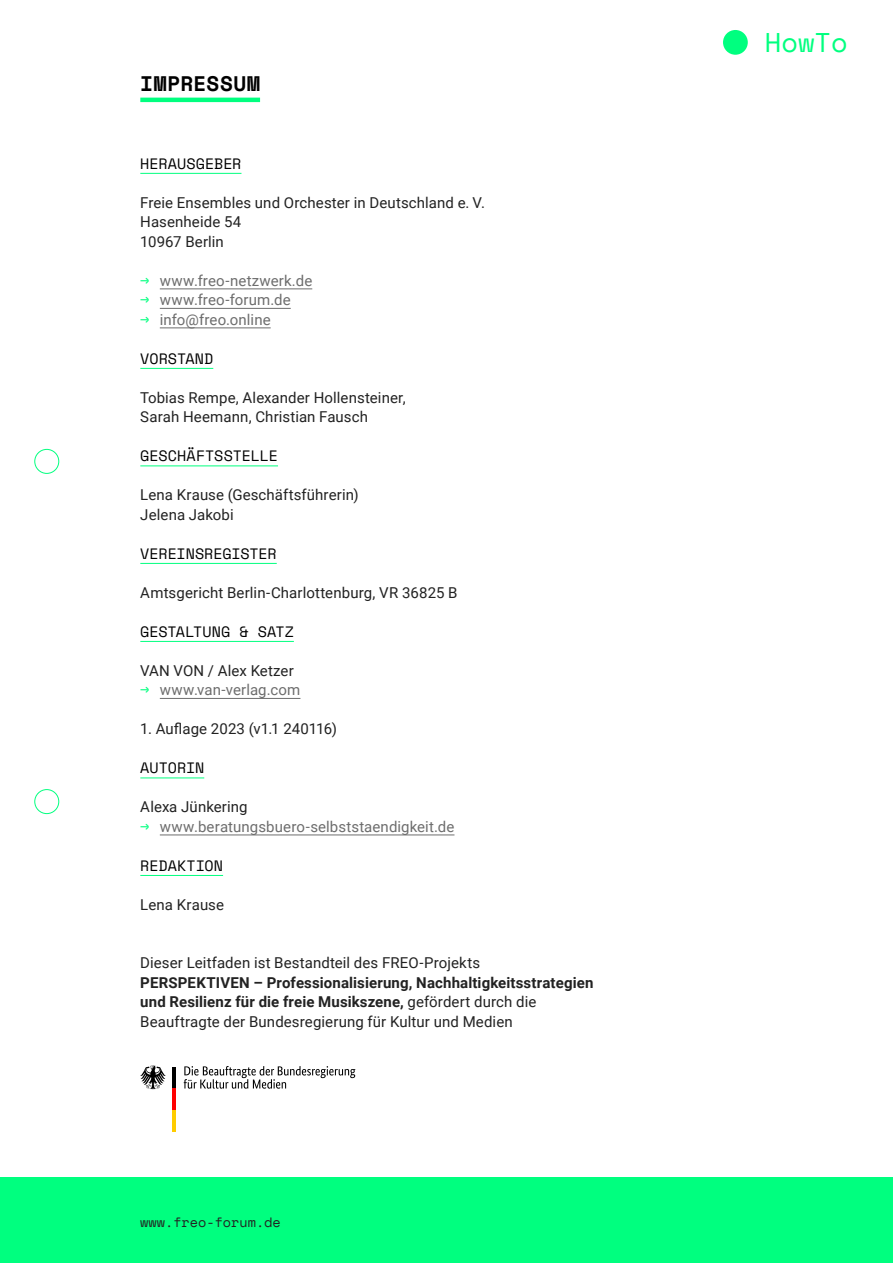
<style>
.page{position:relative;width:893px;height:1263px;background:#fff}
.page>*{position:absolute;margin:0;border:0;box-sizing:border-box;transform-origin:0 0}
.t1{font:27px "Space Mono";color:#00ff7f}
.t2{font:700 21px "Space Mono";letter-spacing:.025em;color:#000}
.t3{font:15px/19.5px "Roboto";letter-spacing:.005em;color:#222}
.t4{font:700 15px/19.5px "Roboto";letter-spacing:.01em;color:#222}
.t5{font:15px "Roboto";letter-spacing:.01em;color:#6d6d6d}
.t6{font:15px "Space Mono";letter-spacing:-.005em;color:#000}
.t7{font:13.5px "Space Mono";color:#222}
.s1{font-family:"Space Mono";color:#00ff7f}
.s2{font-weight:400}
</style>
<div class="page">
<div style="left:34px;top:449px;width:25px;height:25px;border:1px solid #00ff7f;border-radius:50%"></div>
<div style="left:34px;top:789px;width:25px;height:25px;border:1px solid #00ff7f;border-radius:50%"></div>
<div style="left:723px;top:30px;width:25px;height:25px;background:#00ff7f;border-radius:50%"></div>
<div style="left:0;top:1177px;width:893px;height:86px;background:#00ff7f"></div>
<hr style="left:140px;top:98px;width:120px;height:4px;background:#00ff7f">
<hr style="left:140px;top:173px;width:101px;height:1px;background:#00ff7f">
<hr style="left:160px;top:289px;width:152px;height:1px;background:#6d6d6d">
<hr style="left:160px;top:308px;width:131px;height:1px;background:#6d6d6d">
<hr style="left:160px;top:328px;width:111px;height:1px;background:#6d6d6d">
<hr style="left:140px;top:368px;width:73px;height:1px;background:#00ff7f">
<hr style="left:140px;top:465px;width:138px;height:1px;background:#00ff7f">
<hr style="left:140px;top:563px;width:137px;height:1px;background:#00ff7f">
<hr style="left:140px;top:641px;width:154px;height:1px;background:#00ff7f">
<hr style="left:160px;top:698px;width:140px;height:1px;background:#6d6d6d">
<hr style="left:140px;top:777px;width:64px;height:1px;background:#00ff7f">
<hr style="left:160px;top:835px;width:294px;height:1px;background:#6d6d6d">
<hr style="left:140px;top:875px;width:83px;height:1px;background:#00ff7f">
<svg style="left:184px;top:1066px;width:171px;height:23px"></svg>
<svg style="left:140px;top:1065px;width:26px;height:24px"></svg>
<hr style="left:172px;top:1066px;width:4px;height:22px;background:#000">
<hr style="left:172px;top:1088px;width:4px;height:22px;background:#f00">
<hr style="left:172px;top:1110px;width:4px;height:22px;background:#fc0">
<h2 class="t2" style="left:140px;top:67px;width:121px">IMPRESSUM</h2>
<p class="t6" style="left:140px;top:152px;width:103px">HERAUSGEBER</p>
<p class="t3" style="left:140px;top:192px;width:346px">Freie Ensembles und Orchester in Deutschland e. V.<br>Hasenheide 54<br>10967 Berlin</p>
<p class="t5" style="left:140px;top:270px;width:173px"><span class="s1">→</span> www.freo-netzwerk.de</p>
<p class="t5" style="left:140px;top:290px;width:152px"><span class="s1">→</span> www.freo-forum.de</p>
<p class="t5" style="left:140px;top:309px;width:132px"><span class="s1">→</span> info@freo.online</p>
<p class="t6" style="left:140px;top:347px;width:74px">VORSTAND</p>
<p class="t3" style="left:140px;top:387px;width:267px">Tobias Rempe, Alexander Hollensteiner,<br>Sarah Heemann, Christian Fausch</p>
<p class="t6" style="left:140px;top:445px;width:139px">GESCHÄFTSSTELLE</p>
<p class="t3" style="left:140px;top:485px;width:220px">Lena Krause (Geschäftsführerin)<br>Jelena Jakobi</p>
<p class="t6" style="left:140px;top:542px;width:138px">VEREINSREGISTER</p>
<p class="t3" style="left:140px;top:582px;width:319px">Amtsgericht Berlin-Charlottenburg, VR 36825 B</p>
<p class="t6" style="left:140px;top:620px;width:155px">GESTALTUNG &amp; SATZ</p>
<p class="t3" style="left:140px;top:660px;width:155px">VAN VON / Alex Ketzer</p>
<p class="t5" style="left:140px;top:680px;width:162px"><span class="s1">→</span> www.van-verlag.com</p>
<p class="t3" style="left:140px;top:719px;width:198px">1. Auflage 2023 (v1.1 240116)</p>
<p class="t6" style="left:140px;top:757px;width:65px">AUTORIN</p>
<p class="t3" style="left:140px;top:797px;width:109px">Alexa Jünkering</p>
<p class="t5" style="left:140px;top:816px;width:316px"><span class="s1">→</span> www.beratungsbuero-selbststaendigkeit.de</p>
<p class="t6" style="left:140px;top:854px;width:84px">REDAKTION</p>
<p class="t3" style="left:140px;top:894px;width:85px">Lena Krause</p>
<p class="t3" style="left:140px;top:953px;width:341px">Dieser Leitfaden ist Bestandteil des FREO-Projekts</p>
<p class="t4" style="left:140px;top:972px;width:455px">PERSPEKTIVEN – Professionalisierung, Nachhaltigkeitsstrategien und Resilienz für die freie Musikszene, <span class="s2">gefördert durch die<br>Beauftragte der Bundesregierung für Kultur und Medien</span></p>
<p class="t7" style="left:140px;top:1212px;width:142px">www.freo-forum.de</p>
<h1 class="t1" style="left:765px;top:22px;width:84px">HowTo</h1>
</div>
